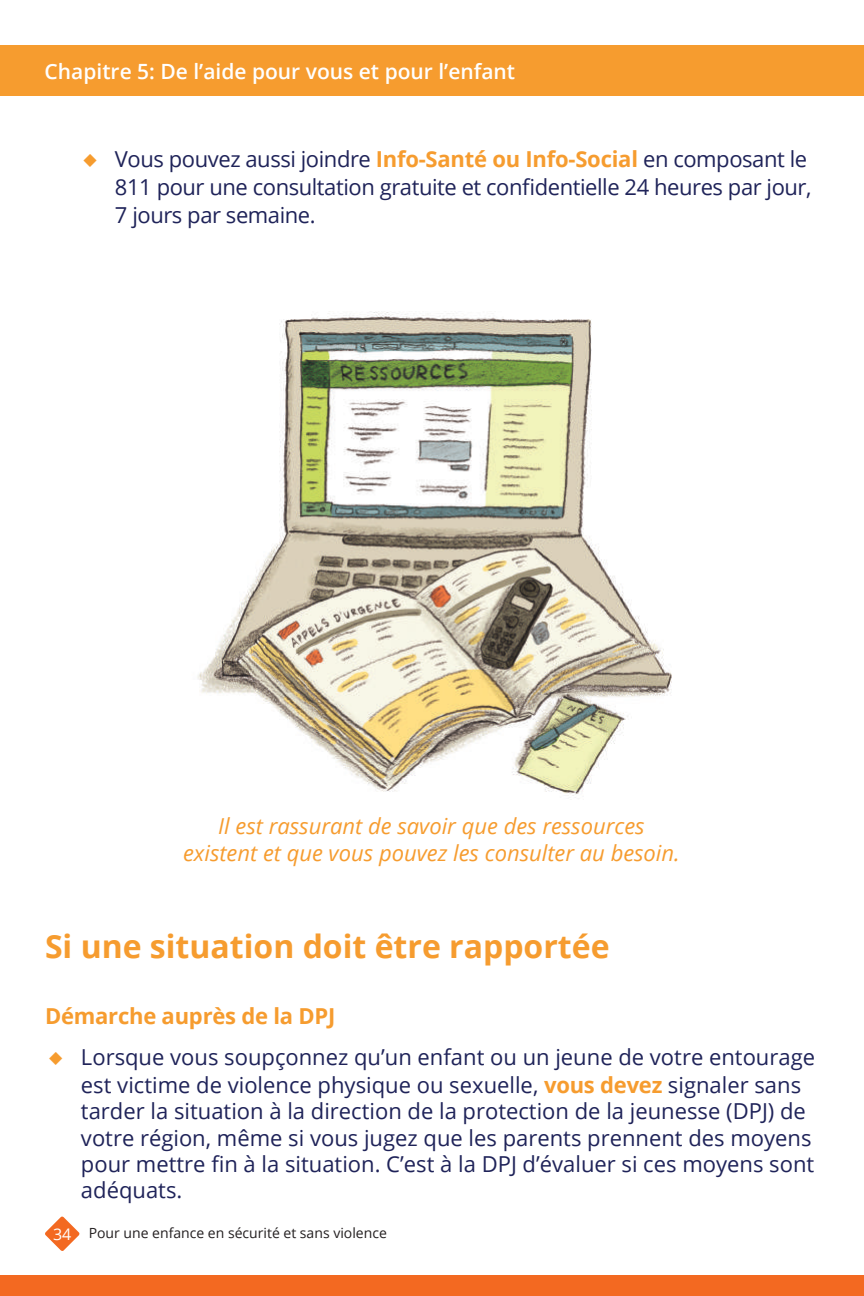
<style>
.page{position:relative;width:864px;height:1296px;background:#fff}
.page>*{position:absolute;margin:0;border:0;box-sizing:border-box;transform-origin:0 0}
.t1{font:700 32px "Open Sans";color:#f69c2f}
.t2{font:22px/26.8px "Open Sans";color:#1f2359}
.t3{font:22px/28px "Open Sans";letter-spacing:-.02em;color:#1f2359}
.t4{font:italic 22px/26.4px "Open Sans";color:#f69c2f;text-align:center}
.t5{font:700 22px "Open Sans";letter-spacing:-.01em;color:#f69c2f}
.t6{font:600 21px "Open Sans";color:#fff}
.t7{font:14px "Open Sans";color:#231f20}
.s1{font-family:"ST Baoli SC Regular";color:#f69c2f}
.s2{font-weight:700;color:#f69c2f}
.s3{font-size:16px;color:#fff}
</style>
<div class="page">
<div style="left:0;top:1275px;width:864px;height:21px;background:#f36921"></div>
<img style="left:197px;top:312px;width:475px;height:486px">
<svg style="left:45px;top:1216px;width:35px;height:35px"></svg>
<div style="left:0;top:45px;width:864px;height:51px;background:#f69c2f"></div>
<p class="t6" style="left:45px;top:57px;width:472px">Chapitre 5: De l’aide pour vous et pour l’enfant</p>
<p class="t3" style="left:115px;top:144px;width:698px;text-indent:-36px"><span class="s1">◆</span> Vous pouvez aussi joindre <span class="s2">Info-Santé ou Info-Social</span> en composant le<br>811 pour une consultation gratuite et confidentielle 24 heures par jour,<br>7 jours par semaine.</p>
<p class="t4" style="left:183px;top:812px;width:498px">Il est rassurant de savoir que des ressources existent et que vous pouvez les consulter au besoin.</p>
<h1 class="t1" style="left:45px;top:923px;width:566px">Si une situation doit être rapportée</h1>
<p class="t5" style="left:45px;top:1000px;width:292px">Démarche auprès de la DPJ</p>
<p class="t2" style="left:81px;top:1043px;width:736px;text-indent:-36px"><span class="s1">◆</span> Lorsque vous soupçonnez qu’un enfant ou un jeune de votre entourage est victime de violence physique ou sexuelle, <span class="s2">vous devez</span> signaler sans tarder la situation à la direction de la protection de la jeunesse (DPJ) de votre région, même si vous jugez que les parents prennent des moyens pour mettre fin à la situation. C’est à la DPJ d’évaluer si ces moyens sont adéquats.</p>
<p class="t7" style="left:53px;top:1223px;width:335px"><span class="s3">34</span> Pour une enfance en sécurité et sans violence</p>
</div>
